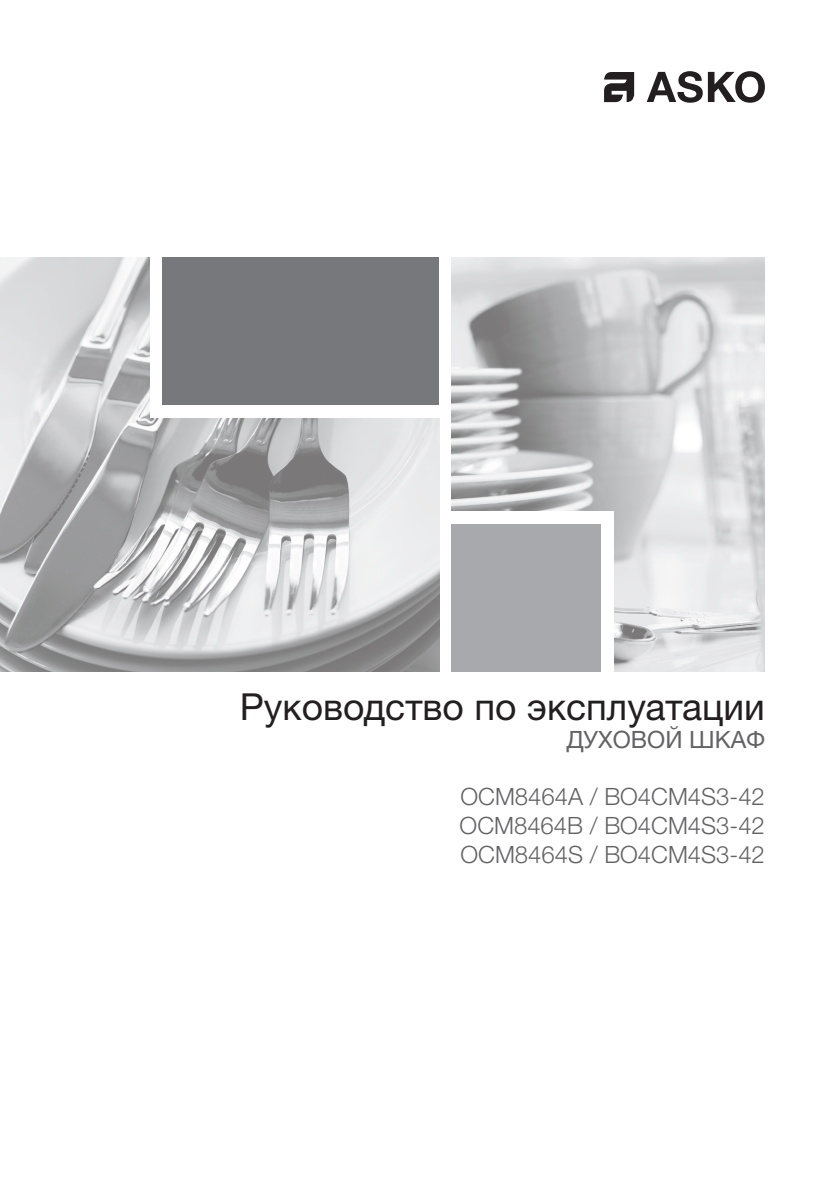
<style>
.page{position:relative;width:840px;height:1191px;background:#fff}
.page>*{position:absolute;margin:0;border:0;box-sizing:border-box;transform-origin:0 0}
.t1{font:37.2px "Helvetica Neue LTW1 G";color:#231f20}
.t2{font:300 23.8px/28.6px "Helvetica Neue LT Pro Cyr";color:#636366;text-align:justify}
.t3{font:23.8px "Helvetica Neue LTW1 G";color:#636366}
</style>
<div class="page">
<img style="left:0;top:257px;width:439px;height:415px">
<img style="left:451px;top:257px;width:313px;height:415px">
<div style="left:149px;top:257px;width:298px;height:161px;background:#fff"></div>
<div style="left:442px;top:511px;width:171px;height:161px;background:#fff"></div>
<div style="left:451px;top:524px;width:149px;height:148px;background:#a8a9ad"></div>
<div style="left:162px;top:257px;width:277px;height:148px;background:#76787b"></div>
<svg style="left:604px;top:71px;width:160px;height:32px"></svg>
<h1 class="t1" style="left:239px;top:683px;width:526px">Руководство по эксплуатации</h1>
<p class="t3" style="left:566px;top:725px;width:200px">ДУХОВОЙ ШКАФ</p>
<p class="t2" style="left:459px;top:782px;width:306px">OCM8464A / BO4CM4S3-42<br>OCM8464B / BO4CM4S3-42<br>OCM8464S / BO4CM4S3-42</p>
</div>
